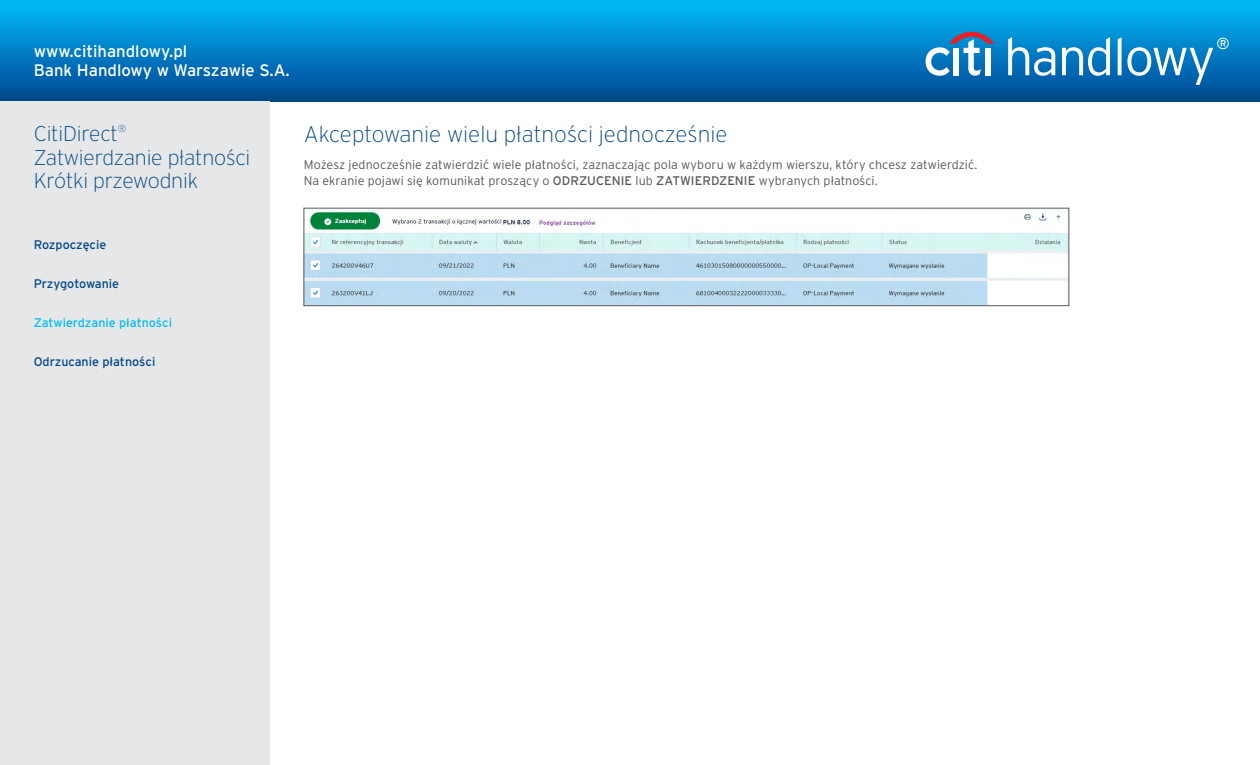
<style>
.page{position:relative;width:1260px;height:765px;background:#fff}
.page>*{position:absolute;margin:0;border:0;box-sizing:border-box;transform-origin:0 0}
.t1{font:300 expanded 22.5px "Interstate Pl";color:#004785}
.t2{font:300 expanded 21.25px/23.8px "Interstate Pl";letter-spacing:-.01em;color:#004785}
.t3{font:16.62px/18.5px "Interstate Pl";color:#fff}
.t4{font:15.88px "Interstate Pl";color:#fff}
.t5{font:300 12.5px/16.2px "Interstate Pl";color:#58595b}
.t6{font:12.5px "Interstate Pl";color:#004785}
.t7{font:12.5px "Interstate Pl";color:#00bdf2}
.s1{font-weight:400}
</style>
<div class="page">
<div style="left:0;top:0;width:1260px;height:101px;background:linear-gradient(to bottom,#00bcfb,#00458f)"></div>
<svg style="left:1008px;top:37px;width:47px;height:39px"></svg>
<svg style="left:1062px;top:37px;width:48px;height:39px"></svg>
<svg style="left:1118px;top:37px;width:95px;height:48px"></svg>
<svg style="left:926px;top:32px;width:68px;height:44px"></svg>
<div style="left:985px;top:48px;width:6px;height:27px;background:#fff"></div>
<div style="left:0;top:101px;width:270px;height:664px;background:#e6e7e8"></div>
<img style="left:306px;top:210px;width:761px;height:94px">
<div style="left:304px;top:208px;width:765px;height:98px;border:1px solid #58595b"></div>
<h3 class="t3" style="left:34px;top:42px;width:258px">www.citihandlowy.pl<br>Bank Handlowy w Warszawie S.A.</h3>
<h2 class="t2" style="left:34px;top:121px;width:218px">CitiDirect<sup>®<br></sup>Zatwierdzanie płatności<br>Krótki przewodnik</h2>
<h1 class="t1" style="left:304px;top:122px;width:425px">Akceptowanie wielu płatności jednocześnie</h1>
<p class="t5" style="left:304px;top:157px;width:675px">Możesz jednocześnie zatwierdzić wiele płatności, zaznaczając pola wyboru w każdym wierszu, który chcesz zatwierdzić.<br>Na ekranie pojawi się komunikat proszący o <span class="s1">ODRZUCENIE</span> lub <span class="s1">ZATWIERDZENIE</span> wybranych płatności.</p>
<p class="t6" style="left:34px;top:238px;width:74px">Rozpoczęcie</p>
<p class="t6" style="left:34px;top:277px;width:87px">Przygotowanie</p>
<p class="t7" style="left:34px;top:316px;width:140px">Zatwierdzanie płatności</p>
<p class="t6" style="left:34px;top:354px;width:123px">Odrzucanie płatności</p>
<p class="t4" style="left:1216px;top:35px;width:15px">®</p>
</div>
